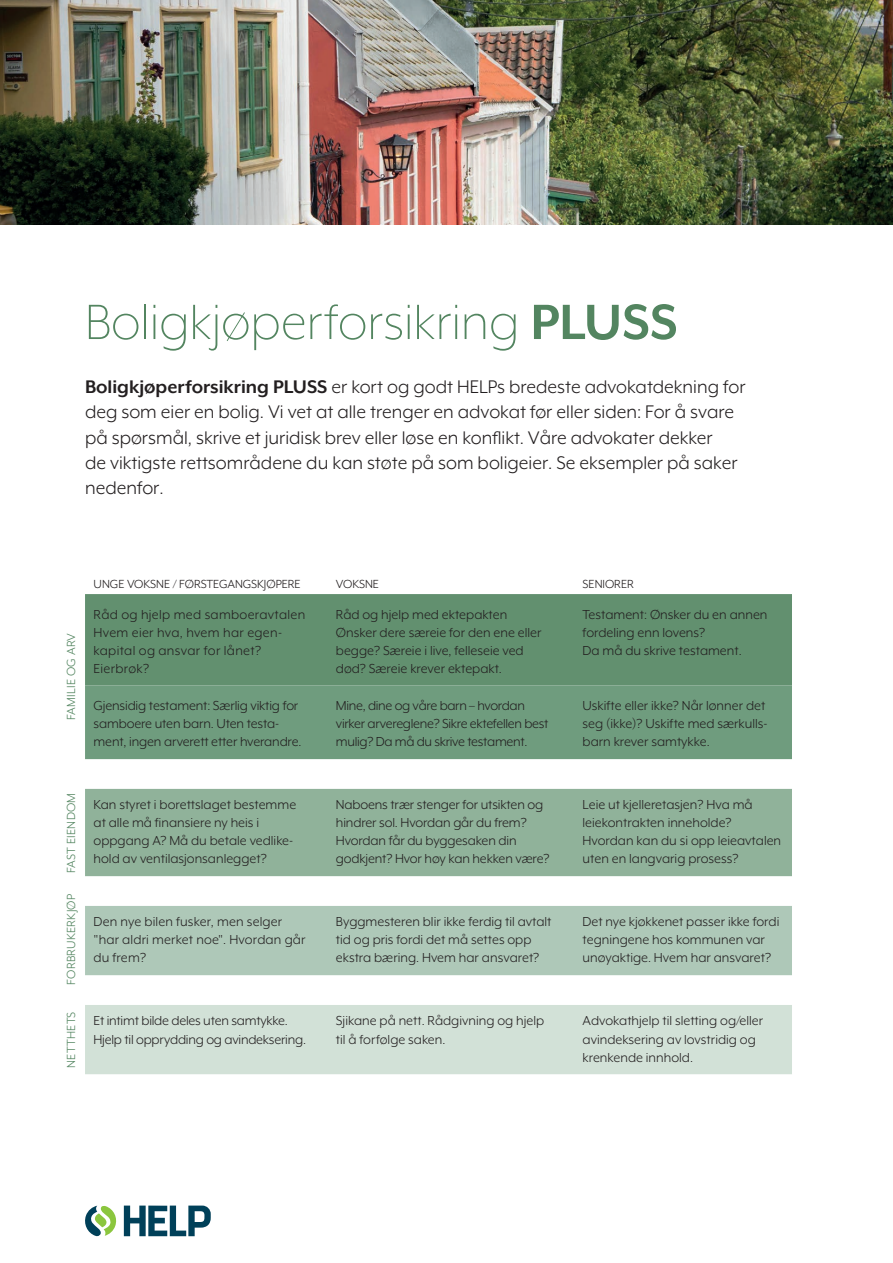
<style>
.page{position:relative;width:893px;height:1263px;background:#fff}
.page>*{position:absolute;margin:0;border:0;box-sizing:border-box;transform-origin:0 0}
.t1{font:300 57px "Mr Eaves XL Mod OT";color:#538560}
.t2{font:21px/25.2px "Mr Eaves XL Mod OT";color:#231f20}
.t3{font:15px/18px "Mr Eaves XL Mod OT";color:#231f20}
.t4{font:15px/18px "Mr Eaves XL Mod OT";letter-spacing:-.02em;color:#231f20}
.t5{font:15px/18px "Mr Eaves XL Mod OT";letter-spacing:.02em;color:#231f20}
.t6{font:13.5px "Mr Eaves XL Mod OT";letter-spacing:.02em;color:#538560}
.t7{font:13.5px "Mr Eaves XL Mod OT";color:#231f20}
.s1{font-weight:700}
</style>
<div class="page">
<img style="left:0;top:0;width:893px;height:224px">
<svg style="left:85px;top:1205px;width:32px;height:31px"></svg>
<svg style="left:124px;top:1205px;width:87px;height:31px"></svg>
<div style="left:85px;top:594px;width:707px;height:92px;background:#62906f"></div>
<div style="left:85px;top:686px;width:707px;height:73px;background:#6f9c7e"></div>
<div style="left:85px;top:789px;width:707px;height:87px;background:#90b29a"></div>
<div style="left:85px;top:906px;width:707px;height:69px;background:#aec8b8"></div>
<div style="left:85px;top:1005px;width:707px;height:69px;background:#d2e1d7"></div>
<h1 class="t1" style="left:85px;top:293px;width:594px">Boligkjøperforsikring <span class="s1">PLUSS</span></h1>
<p class="t2" style="left:85px;top:374px;width:662px"><span class="s1">Boligkjøperforsikring PLUSS</span> er kort og godt HELPs bredeste advokatdekning for deg som eier en bolig. Vi vet at alle trenger en advokat før eller siden: For å svare på spørsmål, skrive et juridisk brev eller løse en konflikt. Våre advokater dekker<br>de viktigste rettsområdene du kan støte på som boligeier. Se eksempler på saker nedenfor.</p>
<p class="t6" style="left:64px;top:720px;width:88px;rotate:-90deg">FAMILIE OG ARV</p>
<p class="t7" style="left:94px;top:577px;width:209px">UNGE VOKSNE / FØRSTEGANGSKJØPERE</p>
<p class="t7" style="left:336px;top:577px;width:45px">VOKSNE</p>
<p class="t7" style="left:583px;top:577px;width:53px">SENIORER</p>
<p class="t5" style="left:94px;top:605px;width:213px">Råd og hjelp med samboeravtalen<br>Hvem eier hva, hvem har egen&shy;kapital og ansvar for lånet?<br>Eierbrøk?</p>
<p class="t3" style="left:336px;top:605px;width:207px">Råd og hjelp med ektepakten<br>Ønsker dere særeie for den ene eller begge? Særeie i live, felleseie ved død? Særeie krever ektepakt.</p>
<p class="t3" style="left:583px;top:605px;width:186px">Testament: Ønsker du en annen fordeling enn lovens?<br>Da må du skrive testament.</p>
<p class="t3" style="left:94px;top:697px;width:209px">Gjensidig testament: Særlig viktig for samboere uten barn. Uten testa&shy;ment, ingen arverett etter hverandre.</p>
<p class="t4" style="left:336px;top:697px;width:214px">Mine, dine og våre barn – hvordan virker arvereglene? Sikre ektefellen best mulig? Da må du skrive testament.</p>
<p class="t3" style="left:583px;top:697px;width:186px">Uskifte eller ikke? Når lønner det seg (ikke)? Uskifte med særkulls&shy;barn krever samtykke.</p>
<p class="t6" style="left:64px;top:873px;width:81px;rotate:-90deg">FAST EIENDOM</p>
<p class="t6" style="left:64px;top:985px;width:92px;rotate:-90deg">FORBRUKERKJØP</p>
<p class="t6" style="left:64px;top:1068px;width:58px;rotate:-90deg">NETTHETS</p>
<p class="t3" style="left:94px;top:796px;width:204px">Kan styret i borettslaget bestemme at alle må finansiere ny heis i oppgang A? Må du betale vedlike&shy;hold av ventilasjonsanlegget?</p>
<p class="t3" style="left:336px;top:796px;width:215px">Naboens trær stenger for utsikten og hindrer sol. Hvordan går du frem?<br>Hvordan får du byggesaken din godkjent? Hvor høy kan hekken være?</p>
<p class="t3" style="left:583px;top:796px;width:200px">Leie ut kjelleretasjen? Hva må leiekontrakten inneholde?<br>Hvordan kan du si opp leieavtalen uten en langvarig prosess?</p>
<p class="t3" style="left:94px;top:913px;width:214px">Den nye bilen fusker, men selger "har aldri merket noe". Hvordan går du frem?</p>
<p class="t3" style="left:336px;top:913px;width:217px">Byggmesteren blir ikke ferdig til avtalt tid og pris fordi det må settes opp ekstra bæring. Hvem har ansvaret?</p>
<p class="t3" style="left:583px;top:913px;width:198px">Det nye kjøkkenet passer ikke fordi tegningene hos kommunen var unøyaktige. Hvem har ansvaret?</p>
<p class="t3" style="left:94px;top:1012px;width:214px">Et intimt bilde deles uten samtykke.<br>Hjelp til opprydding og avindeksering.</p>
<p class="t3" style="left:336px;top:1012px;width:210px">Sjikane på nett. Rådgivning og hjelp til å forfølge saken.</p>
<p class="t3" style="left:583px;top:1012px;width:182px">Advokathjelp til sletting og/eller avindeksering av lovstridig og krenkende innhold.</p>
</div>
